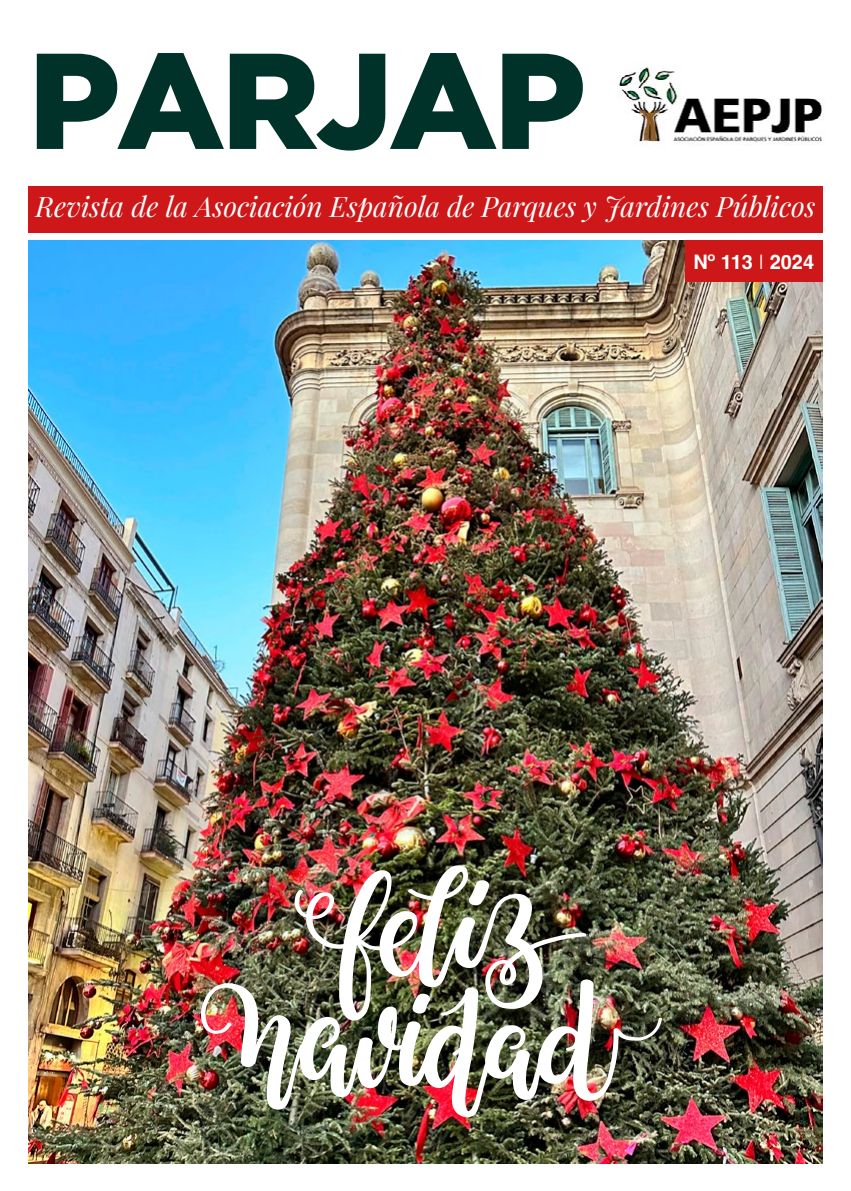
<style>
.page{position:relative;width:851px;height:1191px;background:#fff}
.page>*{position:absolute;margin:0;border:0;box-sizing:border-box;transform-origin:0 0}
.t1{font:900 136px "Gotham";letter-spacing:-.025em;color:#00322a}
.t2{font:italic 28px "Playfair Display";color:#fff}
.t3{font:700 20px "Helvetica";color:#fff}
.s1{font-weight:300}
</style>
<div class="page">
<img style="left:28px;top:240px;width:794px;height:923px">
<div style="left:685px;top:240px;width:137px;height:42px;background:#cd1719"></div>
<div style="left:28px;top:186px;width:794px;height:47px;background:#cd1719"></div>
<img style="left:617px;top:67px;width:208px;height:77px">
<img style="left:201px;top:979px;width:461px;height:138px">
<img style="left:294px;top:865px;width:292px;height:155px">
<svg style="left:468px;top:880px;width:21px;height:25px"></svg>
<h1 class="t1" style="left:28px;top:22px;width:558px">PARJAP</h1>
<p class="t2" style="left:36px;top:188px;width:781px">Revista de la Asociación Española de Parques y Jardines Públicos</p>
<p class="t3" style="left:693px;top:249px;width:122px">Nº 113 <span class="s1">I</span> 2024</p>
</div>
